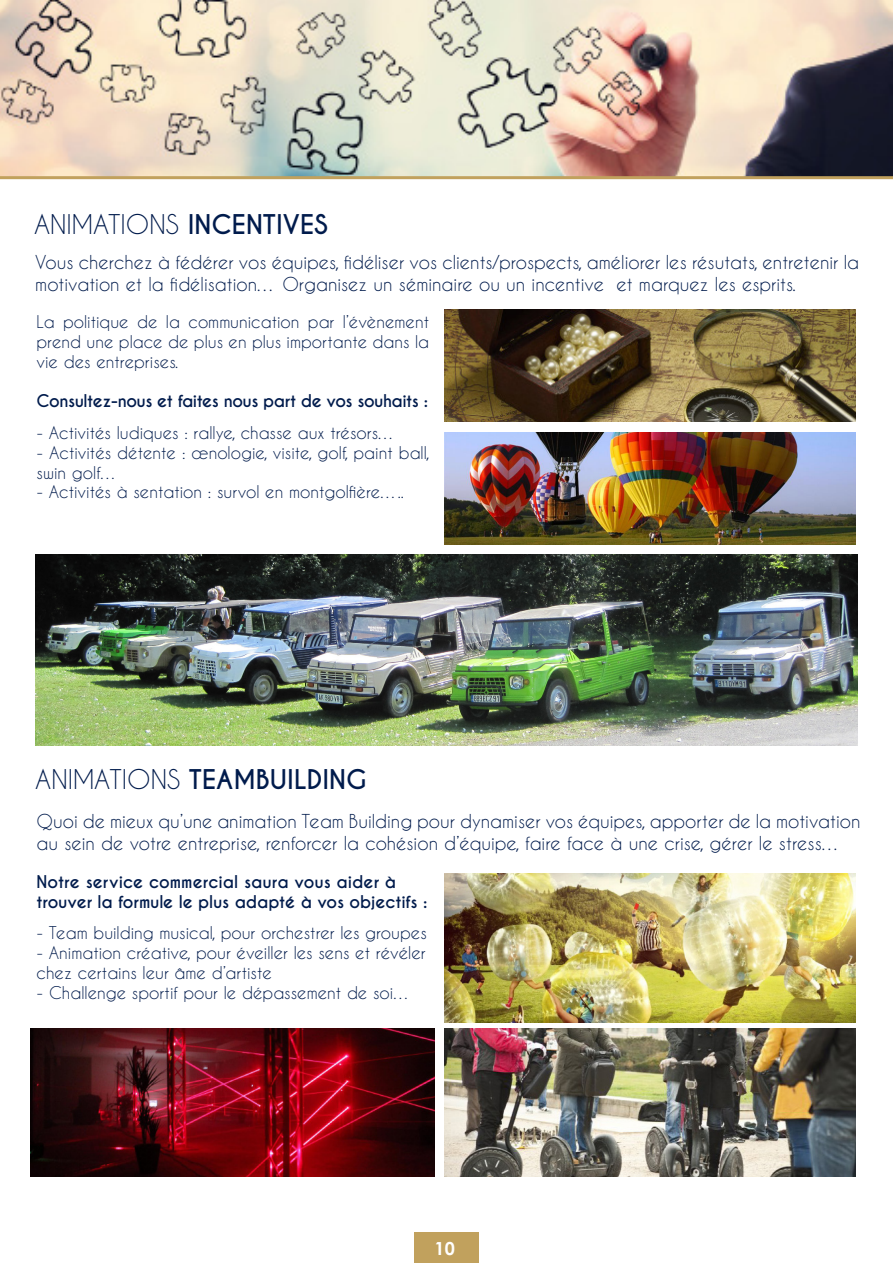
<style>
.page{position:relative;width:893px;height:1263px;background:#fff}
.page>*{position:absolute;margin:0;border:0;box-sizing:border-box;transform-origin:0 0}
.t1{font:700 25.5px "Caviar Dreams";color:#001b4c}
.t2{font:25.5px "Caviar Dreams";color:#001b4c}
.t3{font:18px/21.6px "Caviar Dreams";color:#001b4c}
.t4{font:700 18px "Century Gothic";color:#fff}
.t5{font:16.5px/19.8px "Caviar Dreams";color:#001b4c}
.t6{font:700 16.5px/19.8px "Caviar Dreams";letter-spacing:-.01em;color:#001b4c}
.t7{font:700 16.5px "Caviar Dreams";letter-spacing:-.03em;color:#001b4c}
.s1{font-weight:700}
.s2{font-weight:400}
</style>
<div class="page">
<img style="left:0;top:0;width:893px;height:176px">
<div style="left:414px;top:1233px;width:65px;height:30px;background:#c1a15d"></div>
<hr style="left:0;top:176px;width:893px;height:3px;background:#c1a15d">
<img style="left:445px;top:310px;width:410px;height:112px">
<img style="left:445px;top:874px;width:410px;height:148px">
<img style="left:445px;top:432px;width:410px;height:112px">
<img style="left:445px;top:1028px;width:410px;height:149px">
<img style="left:30px;top:1028px;width:405px;height:149px">
<img style="left:35px;top:555px;width:823px;height:191px">
<p class="t2" style="left:34px;top:209px;width:295px">ANIMATIONS <span class="s1">INCENTIVES</span></p>
<p class="t3" style="left:35px;top:251px;width:825px">Vous cherchez à fédérer vos équipes, fidéliser vos clients/prospects, améliorer les résutats, entretenir la motivation et la fidélisation… Organisez un séminaire ou un incentive et marquez les esprits.</p>
<p class="t5" style="left:37px;top:311px;width:394px;text-align:justify">La politique de la communication par l’évènement prend une place de plus en plus importante dans la vie des entreprises.</p>
<p class="t7" style="left:37px;top:391px;width:393px">Consultez-nous et faites nous part de vos souhaits :</p>
<p class="t5" style="left:37px;top:422px;width:360px">- Activités ludiques : rallye, chasse aux trésors…</p>
<p class="t5" style="left:37px;top:442px;width:395px">- Activités détente : œnologie, visite, golf, paint ball, swin golf…</p>
<p class="t5" style="left:37px;top:482px;width:369px">- Activités à sentation : survol en montgolfière…..</p>
<p class="t1" style="left:35px;top:764px;width:333px"><span class="s2">ANIMATIONS</span> TEAMBUILDING</p>
<p class="t3" style="left:37px;top:810px;width:825px">Quoi de mieux qu’une animation Team Building pour dynamiser vos équipes, apporter de la motivation au sein de votre entreprise, renforcer la cohésion d’équipe, faire face à une crise, gérer le stress…</p>
<p class="t6" style="left:37px;top:872px;width:392px">Notre service commercial saura vous aider à trouver la formule le plus adapté à vos objectifs :</p>
<p class="t5" style="left:37px;top:923px;width:392px">- Team building musical, pour orchestrer les groupes</p>
<p class="t5" style="left:37px;top:943px;width:391px">- Animation créative, pour éveiller les sens et révéler chez certains leur âme d’artiste</p>
<p class="t5" style="left:37px;top:982px;width:376px">- Challenge sportif pour le dépassement de soi…</p>
<p class="t4" style="left:435px;top:1234px;width:22px">10</p>
<p class="t4" style="left:441px;top:1234px;width:12px">9</p>
</div>
